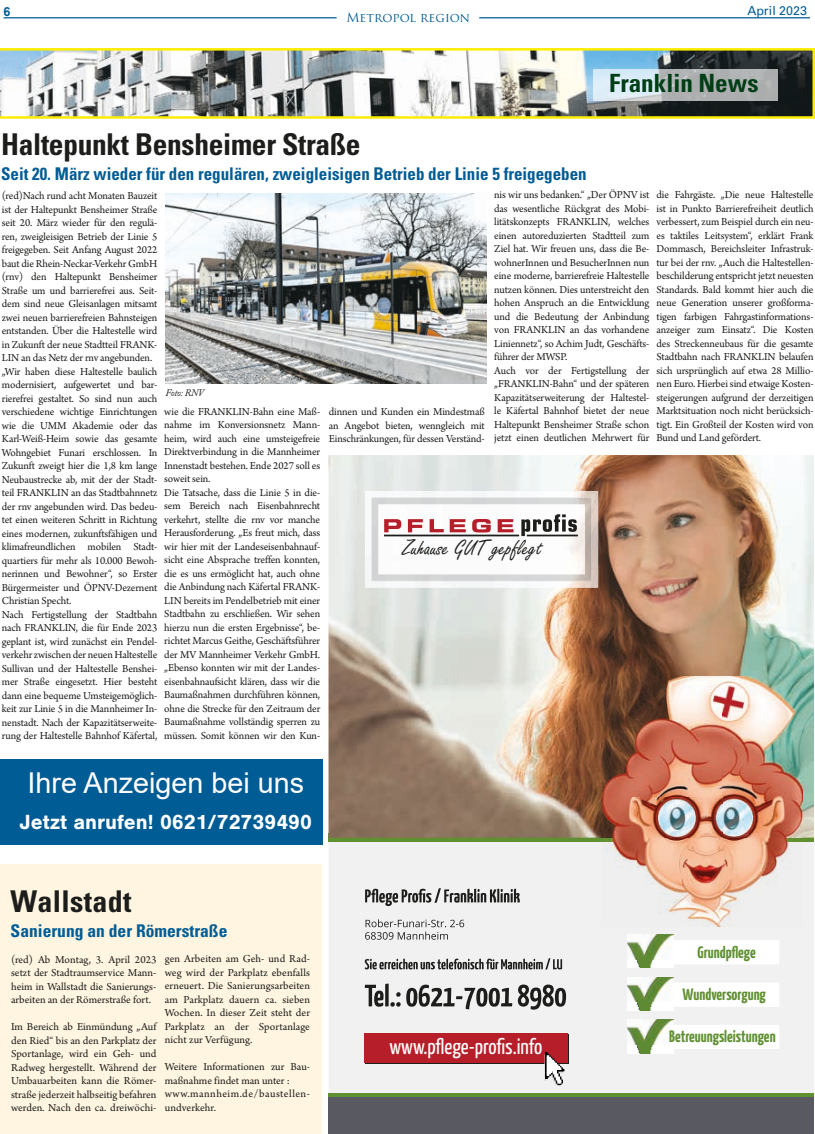
<style>
.page{position:relative;width:815px;height:1134px;background:#fff}
.page>*{position:absolute;margin:0;border:0;box-sizing:border-box;transform-origin:0 0}
.t1{font:700 condensed 30px "Univers LT";letter-spacing:-.01em;color:#1d1d1b}
.t2{font:700 condensed 30px "Univers LT";letter-spacing:.01em;color:#1d1d1b}
.t3{font:28.75px "Arial";color:#fff}
.t4{font:700 condensed 25.12px "Univers LT";color:#003e16}
.t5{font:23.12px "Freestyle Script";color:#1d1d1b}
.t6{font:21.88px "Yanone Kaffeesatz";color:#fff}
.t7{font:700 21.25px "Nimbus San";color:#fff}
.t8{font:700 condensed 17.5px "Univers LT";color:#005c95}
.t9{font:700 16.5px "Yanone Kaffeesatz";color:#619033}
.t10{font:12.5px "Trajan Pro";color:#005c95}
.t11{font:12.5px "Univers LT";color:#005c95}
.t12{font:700 12.5px "Arial";color:#005c95}
.t13{font:11.25px/13.5px "Arno Pro";letter-spacing:-.01em;color:#1d1d1b;text-align:justify}
.t14{font:italic 10px "Adobe Caslon Pro";letter-spacing:-.025em;color:#1d1d1b;scale:.94 1}
</style>
<div class="page">
<hr style="left:479px;top:17px;width:331px;height:1px;background:#005c95">
<hr style="left:4px;top:17px;width:333px;height:1px;background:#005c95">
<svg style="left:0;top:48px;width:815px;height:71px"></svg>
<svg style="left:593px;top:69px;width:184px;height:31px;background:#bdc5c9"></svg>
<div style="left:329px;top:842px;width:485px;height:251px;background:#f1f1f1"></div>
<div style="left:329px;top:833px;width:485px;height:9px;background:#619033"></div>
<div style="left:329px;top:1093px;width:485px;height:9px;background:#619033"></div>
<img style="left:329px;top:455px;width:485px;height:383px">
<div style="left:329px;top:1097px;width:485px;height:37px;background:#585961"></div>
<img style="left:365px;top:491px;width:233px;height:97px">
<img style="left:371px;top:497px;width:221px;height:84px">
<svg style="left:521px;top:514px;width:56px;height:22px"></svg>
<svg style="left:384px;top:519px;width:17px;height:13px"></svg>
<svg style="left:408px;top:519px;width:15px;height:13px"></svg>
<svg style="left:430px;top:519px;width:14px;height:13px"></svg>
<svg style="left:450px;top:519px;width:16px;height:13px"></svg>
<svg style="left:472px;top:519px;width:19px;height:13px"></svg>
<svg style="left:498px;top:519px;width:16px;height:13px"></svg>
<div style="left:384px;top:535px;width:135px;height:1px;border:1px solid #1d1d1b"></div>
<div style="left:527px;top:535px;width:51px;height:1px;border:1px solid #1d1d1b"></div>
<svg style="left:365px;top:984px;width:201px;height:26px"></svg>
<svg style="left:365px;top:958px;width:197px;height:11px"></svg>
<svg style="left:365px;top:919px;width:99px;height:21px"></svg>
<svg style="left:365px;top:888px;width:155px;height:18px"></svg>
<div style="left:364px;top:1033px;width:204px;height:30px;background:#b61f2a"></div>
<svg style="left:365px;top:1034px;width:204px;height:52px"></svg>
<svg style="left:673px;top:940px;width:106px;height:24px"></svg>
<img style="left:627px;top:935px;width:46px;height:33px">
<svg style="left:673px;top:983px;width:106px;height:24px"></svg>
<img style="left:627px;top:977px;width:46px;height:33px">
<svg style="left:673px;top:1025px;width:106px;height:24px"></svg>
<img style="left:627px;top:1020px;width:46px;height:33px">
<img style="left:602px;top:676px;width:201px;height:250px">
<img style="left:165px;top:193px;width:321px;height:190px">
<div style="left:0;top:865px;width:321px;height:269px;background:#fff5e1"></div>
<div style="left:0;top:759px;width:322px;height:86px;background:#005c95"></div>
<p class="t12" style="left:4px;top:3px;width:8px">6</p>
<p class="t11" style="left:747px;top:4px;width:61px">April 2023</p>
<p class="t10" style="left:346px;top:10px;width:125px">Metropol region</p>
<h3 class="t4" style="left:609px;top:68px;width:151px">Franklin News</h3>
<h1 class="t1" style="left:1px;top:125px;width:361px">Haltepunkt Bensheimer Straße</h1>
<h3 class="t8" style="left:1px;top:163px;width:587px">Seit 20. März wieder für den regulären, zweigleisigen Betrieb der Linie 5 freigegeben</h3>
<p class="t13" style="left:494px;top:189px;width:157px;text-align:left">nis wir uns bedanken.“ „Der ÖPNV ist das wesentliche Rückgrat des Mobi&shy;litätskonzepts FRANKLIN, welches einen autoreduzierten Stadtteil zum Ziel hat. Wir freuen uns, dass die Be&shy;wohnerInnen und BesucherInnen nun eine moderne, barrierefreie Haltestelle nutzen können. Dies unterstreicht den hohen Anspruch an die Entwicklung und die Bedeutung der Anbindung von FRANKLIN an das vorhandene Liniennetz“, so Achim Judt, Geschäfts&shy;führer der MWSP.<br>Auch vor der Fertigstellung der „FRANKLIN-Bahn“ und der späteren Kapazitätserweiterung der Haltestel&shy;le Käfertal Bahnhof bietet der neue Haltepunkt Bensheimer Straße schon jetzt einen deutlichen Mehrwert für</p>
<p class="t13" style="left:2px;top:190px;width:157px;text-align:left">(red)Nach rund acht Monaten Bauzeit ist der Haltepunkt Bensheimer Straße seit 20. März wieder für den regulä&shy;ren, zweigleisigen Betrieb der Linie 5 freigegeben. Seit Anfang August 2022 baut die Rhein-Neckar-Verkehr GmbH (rnv) den Haltepunkt Bensheimer Straße um und barrierefrei aus. Seit&shy;dem sind neue Gleisanlagen mitsamt zwei neuen barrierefreien Bahnsteigen entstanden. Über die Haltestelle wird in Zukunft der neue Stadtteil FRANK-LIN an das Netz der rnv angebunden. „Wir haben diese Haltestelle baulich modernisiert, aufgewertet und bar&shy;rierefrei gestaltet. So sind nun auch verschiedene wichtige Einrichtungen wie die UMM Akademie oder das Karl-Weiß-Heim sowie das gesamte Wohngebiet Funari erschlossen. In Zukunft zweigt hier die 1,8 km lange Neubaustrecke ab, mit der der Stadt&shy;teil FRANKLIN an das Stadtbahnnetz der rnv angebunden wird. Das bedeu&shy;tet einen weiteren Schritt in Richtung eines modernen, zukunftsfähigen und klimafreundlichen mobilen Stadt&shy;quartiers für mehr als 10.000 Bewoh&shy;nerinnen und Bewohner“, so Erster Bürgermeister und ÖPNV-Dezernent Christian Specht.<br>Nach Fertigstellung der Stadtbahn nach FRANKLIN, die für Ende 2023 geplant ist, wird zunächst ein Pendel&shy;verkehr zwischen der neuen Haltestelle Sullivan und der Haltestelle Benshei&shy;mer Straße eingesetzt. Hier besteht dann eine bequeme Umsteigemöglich&shy;keit zur Linie 5 in die Mannheimer In&shy;nenstadt. Nach der Kapazitätserweite&shy;rung der Haltestelle Bahnhof Käfertal,</p>
<p class="t13" style="left:657px;top:189px;width:159px">die Fahrgäste. „Die neue Haltestelle ist in Punkto Barrierefreiheit deutlich verbessert, zum Beispiel durch ein neu&shy;es taktiles Leitsystem“, erklärt Frank Dommasch, Bereichsleiter Infrastruk&shy;tur bei der rnv. „Auch die Haltestellen&shy;beschilderung entspricht jetzt neuesten Standards. Bald kommt hier auch die neue Generation unserer großforma&shy;tigen farbigen Fahrgastinformations&shy;anzeiger zum Einsatz“. Die Kosten des Streckenneubaus für die gesamte Stadtbahn nach FRANKLIN belaufen sich ursprünglich auf etwa 28 Millio&shy;nen Euro. Hierbei sind etwaige Kosten&shy;steigerungen aufgrund der derzeitigen Marktsituation noch nicht berücksich&shy;tigt. Ein Großteil der Kosten wird von Bund und Land gefördert.</p>
<p class="t14" style="left:166px;top:386px;width:42px">Foto: RNV</p>
<p class="t13" style="left:164px;top:405px;width:157px;text-align:left">wie die FRANKLIN-Bahn eine Maß&shy;nahme im Konversionsnetz Mann&shy;heim, wird auch eine umsteigefreie Direktverbindung in die Mannheimer Innenstadt bestehen. Ende 2027 soll es soweit sein.<br>Die Tatsache, dass die Linie 5 in die&shy;sem Bereich nach Eisenbahnrecht verkehrt, stellte die rnv vor manche Herausforderung. „Es freut mich, dass wir hier mit der Landeseisenbahnauf&shy;sicht eine Absprache treffen konnten, die es uns ermöglicht hat, auch ohne die Anbindung nach Käfertal FRANK-LIN bereits im Pendelbetrieb mit einer Stadtbahn zu erschließen. Wir sehen hierzu nun die ersten Ergebnisse“, be&shy;richtet Marcus Geithe, Geschäftsführer der MV Mannheimer Verkehr GmbH. „Ebenso konnten wir mit der Landes&shy;eisenbahnaufsicht klären, dass wir die Baumaßnahmen durchführen können, ohne die Strecke für den Zeitraum der Baumaßnahme vollständig sperren zu müssen. Somit können wir den Kun-</p>
<p class="t13" style="left:329px;top:405px;width:157px">dinnen und Kunden ein Mindestmaß an Angebot bieten, wenngleich mit Einschränkungen, für dessen Verständ-</p>
<h3 class="t5" style="left:403px;top:535px;width:141px">Zuhause GUT gepflegt</h3>
<h2 class="t3" style="left:28px;top:763px;width:278px">Ihre Anzeigen bei uns</h2>
<h3 class="t7" style="left:20px;top:810px;width:294px">Jetzt anrufen! 0621/72739490</h3>
<h1 class="t2" style="left:11px;top:883px;width:122px">Wallstadt</h1>
<h3 class="t8" style="left:11px;top:920px;width:218px">Sanierung an der Römerstraße</h3>
<p class="t13" style="left:165px;top:953px;width:147px">gen Arbeiten am Geh- und Rad&shy;weg wird der Parkplatz ebenfalls erneuert. Die Sanierungsarbeiten am Parkplatz dauern ca. sieben Wochen. In dieser Zeit steht der Parkplatz an der Sportanlage nicht zur Verfügung.</p>
<p class="t13" style="left:165px;top:1061px;width:147px;text-align:left">Weitere Informationen zur Bau&shy;maßnahme findet man unter : www.mannheim.de/baustellen&shy;undverkehr.</p>
<p class="t13" style="left:11px;top:953px;width:147px">(red) Ab Montag, 3. April 2023 setzt der Stadtraumservice Mann&shy;heim in Wallstadt die Sanierungs&shy;arbeiten an der Römerstraße fort.</p>
<p class="t13" style="left:11px;top:1021px;width:147px">Im Bereich ab Einmündung „Auf den Ried“ bis an den Parkplatz der Sportanlage, wird ein Geh- und Radweg hergestellt. Während der Umbauarbeiten kann die Römer&shy;straße jederzeit halbseitig befahren werden. Nach den ca. dreiwöchi-</p>
<h3 class="t6" style="left:389px;top:1033px;width:154px">www.pflege-profis.info</h3>
<h3 class="t9" style="left:698px;top:942px;width:60px">Grundpflege</h3>
<h3 class="t9" style="left:682px;top:984px;width:85px">Wundversorgung</h3>
<h3 class="t9" style="left:669px;top:1026px;width:108px">Betreuungsleistungen</h3>
</div>
